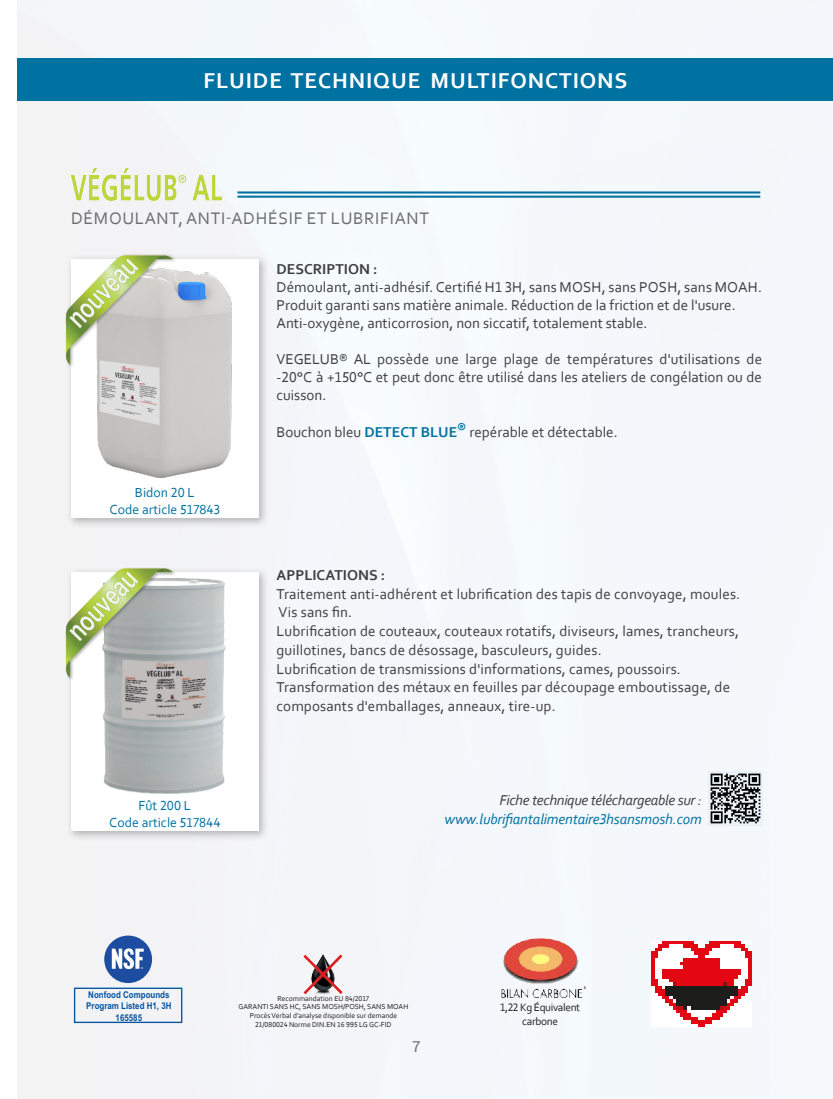
<style>
.page{position:relative;width:833px;height:1099px;background:#fff}
.page>*{position:absolute;margin:0;border:0;box-sizing:border-box;transform-origin:0 0}
.titre_français{font:700 22.5px "Corbel";letter-spacing:.04em;color:#fff}
.titre_français-2{font:17.5px "Corbel";letter-spacing:.04em;color:#6c6d70}
.titre_français-3{font:15px/18px "Corbel";letter-spacing:.01em;color:#3e3e3f}
.titre_français-4{font:italic 15px "Corbel";letter-spacing:-.01em;color:#0072a2}
.titre_français-5{font:italic 15px "Corbel";letter-spacing:-.02em;color:#3e3e3f}
.titre_français-6{font:700 15px "Corbel";color:#3e3e3f}
.t1{font:15px "Roboto";color:#6c6d70}
.titre_français-7{font:13.75px "Corbel";color:#0072a2}
.titre_français-8{font:11.25px/13.5px "Corbel";letter-spacing:-.03em;color:#231f20;text-align:center}
.t2{font:700 9.38px/11.2px "Arial";color:#0153a0;text-align:center;scale:.85 1}
.titre_français-9{font:7.5px "Corbel";color:#231f20}
.t3{font:2.75px "Arial";color:#fff}
.s1{font-weight:700;color:#0072a2}
</style>
<div class="page">
<div style="left:18px;top:0;width:815px;height:1098px;background:#f4f7fb"></div>
<div style="left:18px;top:58px;width:815px;height:43px;background:#0072a2"></div>
<hr style="left:237px;top:191px;width:523px;height:2px;background:#0072a2">
<hr style="left:237px;top:196px;width:523px;height:2px;background:#0072a2">
<div style="left:66px;top:254px;width:203px;height:274px;background:#231f20;opacity:.3"></div>
<div style="left:71px;top:259px;width:188px;height:259px;background:#fff"></div>
<img style="left:97px;top:271px;width:135px;height:206px">
<img style="left:62px;top:249px;width:117px;height:124px">
<div style="left:74px;top:987px;width:108px;height:36px;border:1px solid #0153a0"></div>
<div style="left:104px;top:935px;width:48px;height:48px;background:#1c4da1;border-radius:50%"></div>
<svg style="left:112px;top:948px;width:32px;height:21px"></svg>
<img style="left:651px;top:941px;width:101px;height:85px">
<img style="left:301px;top:951px;width:44px;height:44px">
<div style="left:66px;top:567px;width:203px;height:274px;background:#231f20;opacity:.3"></div>
<div style="left:71px;top:572px;width:188px;height:259px;background:#fff"></div>
<img style="left:103px;top:578px;width:123px;height:216px">
<img style="left:62px;top:562px;width:117px;height:124px">
<img style="left:66px;top:166px;width:161px;height:37px">
<img style="left:496px;top:932px;width:90px;height:70px">
<svg style="left:709px;top:771px;width:53px;height:54px"></svg>
<svg style="left:710px;top:773px;width:50px;height:50px;background:#767a7d"></svg>
<p class="titre_français" style="left:204px;top:67px;width:425px">FLUIDE TECHNIQUE MULTIFONCTIONS</p>
<p class="titre_français-2" style="left:71px;top:208px;width:359px">DÉMOULANT, ANTI-ADHÉSIF ET LUBRIFIANT</p>
<p class="titre_français-7" style="left:135px;top:484px;width:61px">Bidon 20 L</p>
<p class="titre_français-7" style="left:110px;top:500px;width:112px">Code article 517843</p>
<p class="titre_français-7" style="left:139px;top:797px;width:54px">Fût 200 L</p>
<p class="titre_français-7" style="left:109px;top:813px;width:113px">Code article 517844</p>
<p class="titre_français-6" style="left:276px;top:260px;width:102px">DESCRIPTION :</p>
<p class="titre_français-3" style="left:276px;top:278px;width:487px">Démoulant, anti-adhésif. Certifié H1 3H, sans MOSH, sans POSH, sans MOAH.<br>Produit garanti sans matière animale. Réduction de la friction et de l'usure.</p>
<p class="titre_français-3" style="left:276px;top:314px;width:372px">Anti-oxygène, anticorrosion, non siccatif, totalement stable.</p>
<p class="titre_français-3" style="left:276px;top:350px;width:487px;text-align:justify">VEGELUB® AL possède une large plage de températures d'utilisations de -20°C à +150°C et peut donc être utilisé dans les ateliers de congélation ou de cuisson.</p>
<p class="titre_français-3" style="left:276px;top:423px;width:343px">Bouchon bleu <span class="s1">DETECT BLUE</span><sup>®</sup> repérable et détectable.</p>
<p class="titre_français-6" style="left:276px;top:565px;width:110px">APPLICATIONS :</p>
<p class="titre_français-3" style="left:276px;top:584px;width:465px">Traitement anti-adhérent et lubrification des tapis de convoyage, moules.</p>
<p class="titre_français-3" style="left:279px;top:603px;width:75px">Vis sans fin.</p>
<p class="titre_français-3" style="left:276px;top:621px;width:464px;line-height:18.8px">Lubrification de couteaux, couteaux rotatifs, diviseurs, lames, trancheurs, guillotines, bancs de désossage, basculeurs, guides.</p>
<p class="titre_français-3" style="left:276px;top:659px;width:406px">Lubrification de transmissions d'informations, cames, poussoirs.</p>
<p class="titre_français-3" style="left:276px;top:677px;width:455px;line-height:18.8px">Transformation des métaux en feuilles par découpage emboutissage, de composants d'emballages, anneaux, tire-up.</p>
<p class="titre_français-5" style="left:499px;top:790px;width:204px">Fiche technique téléchargeable sur :</p>
<p class="titre_français-4" style="left:444px;top:809px;width:259px">www.lubrifiantalimentaire3hsansmosh.com</p>
<p class="t3" style="left:141px;top:966px;width:4px">®</p>
<p class="t2" style="left:86px;top:989px;width:102px">Nonfood Compounds<br>Program Listed H1, 3H<br>165585</p>
<p class="titre_français-9" style="left:277px;top:993px;width:93px">Recommandation EU 84/2017</p>
<p class="titre_français-9" style="left:238px;top:1002px;width:171px">GARANTI SANS HC, SANS MOSH/POSH, SANS MOAH</p>
<p class="titre_français-9" style="left:250px;top:1010px;width:149px">Procès Verbal d’analyse disponible sur demande</p>
<p class="titre_français-9" style="left:255px;top:1019px;width:138px">21/080024 Norme DIN.EN 16 995 LG GC-FID</p>
<p class="t1" style="left:412px;top:1035px;width:10px">7</p>
<p class="titre_français-8" style="left:500px;top:1000px;width:82px">1,22 Kg Équivalent carbone</p>
</div>
